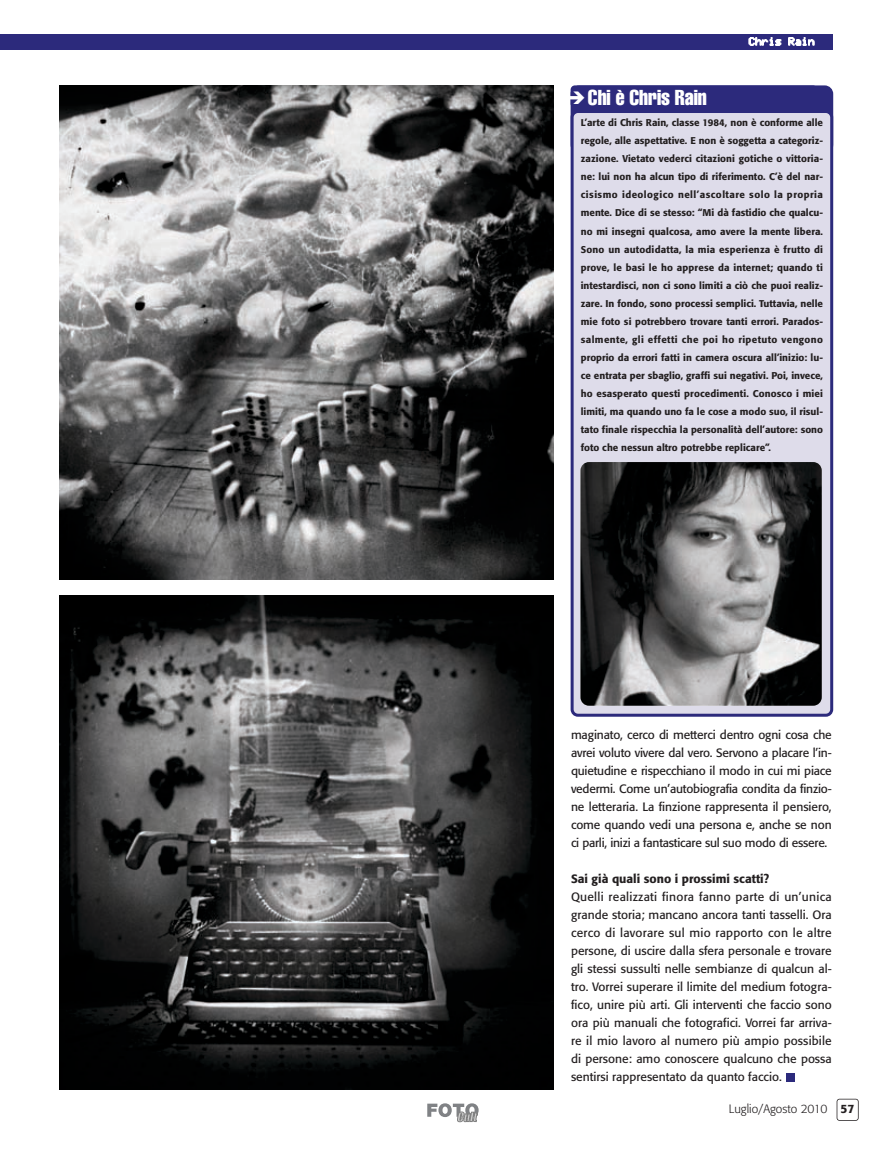
<style>
.page{position:relative;width:892px;height:1153px;background:#fff}
.page>*{position:absolute;margin:0;border:0;box-sizing:border-box;transform-origin:0 0}
.t1{font:extra-condensed 21px "Swiss 911 BT";color:#fff}
.t2{font:12px/18px "Formata";letter-spacing:-.005em;color:#231f20;text-align:justify}
.t3{font:500 12px "Formata";color:#231f20}
.t4{font:300 12px "Formata";color:#231f20}
.t5{font:12px "Bubbledot ICG Fine Pos";letter-spacing:-.005em;color:#fff}
.t6{font:500 9.75px/18px "Formata";color:#231f20;text-align:justify}
.s1{font-family:"Play Station";font-stretch:normal;font-size:17.25px}
.s2{font-weight:500}
</style>
<div class="page">
<div style="left:836px;top:1098px;width:22px;height:22px;border:2px solid #231f20;border-radius:3px"></div>
<svg style="left:427px;top:1103px;width:51px;height:18px"></svg>
<div style="left:0;top:34px;width:833px;height:16px;background:#2c2a7c"></div>
<img style="left:59px;top:85px;width:495px;height:494px">
<img style="left:59px;top:595px;width:495px;height:494px">
<div style="left:570px;top:85px;width:263px;height:68px;background:#2c2a7c;border-radius:9px"></div>
<div style="left:570px;top:110px;width:263px;height:606px;background:#dedcea"></div>
<img style="left:580px;top:462px;width:242px;height:243px;border-radius:9px">
<div style="left:786px;top:1072px;width:9px;height:9px;background:#2c2a7c"></div>
<p class="t5" style="left:748px;top:38px;width:68px">Chris Rain</p>
<h1 class="t1" style="left:567px;top:90px;width:141px"><span class="s1">6</span>Chi è Chris Rain</h1>
<p class="t6" style="left:581px;top:114px;width:244px">L’arte di Chris Rain, classe 1984, non è conforme alle regole, alle aspettative. E non è soggetta a categoriz&shy;zazione. Vietato vederci citazioni gotiche o vittoria&shy;ne: lui non ha alcun tipo di riferimento. C’è del nar&shy;cisismo ideologico nell’ascoltare solo la propria mente. Dice di se stesso: “Mi dà fastidio che qualcu&shy;no mi insegni qualcosa, amo avere la mente libera.<br>Sono un autodidatta, la mia esperienza è frutto di prove, le basi le ho apprese da internet; quando ti intestardisci, non ci sono limiti a ciò che puoi realiz&shy;zare. In fondo, sono processi semplici. Tuttavia, nelle mie foto si potrebbero trovare tanti errori. Parados&shy;salmente, gli effetti che poi ho ripetuto vengono proprio da errori fatti in camera oscura all’inizio: lu&shy;ce entrata per sbaglio, graffi sui negativi. Poi, invece, ho esasperato questi procedimenti. Conosco i miei limiti, ma quando uno fa le cose a modo suo, il risul&shy;tato finale rispecchia la personalità dell’autore: sono foto che nessun altro potrebbe replicare”.</p>
<p class="t2" style="left:571px;top:726px;width:262px">maginato, cerco di metterci dentro ogni cosa che avrei voluto vivere dal vero. Servono a placare l’in&shy;quietudine e rispecchiano il modo in cui mi piace vedermi. Come un’autobiografia condita da finzio&shy;ne letteraria. La finzione rappresenta il pensiero, come quando vedi una persona e, anche se non ci parli, inizi a fantasticare sul suo modo di essere.</p>
<p class="t3" style="left:571px;top:872px;width:200px">Sai già quali sono i prossimi scatti?</p>
<p class="t2" style="left:571px;top:888px;width:262px">Quelli realizzati finora fanno parte di un’unica grande storia; mancano ancora tanti tasselli. Ora cerco di lavorare sul mio rapporto con le altre persone, di uscire dalla sfera personale e trovare gli stessi sussulti nelle sembianze di qualcun al&shy;tro. Vorrei superare il limite del medium fotogra&shy;fico, unire più arti. Gli interventi che faccio sono ora più manuali che fotografici. Vorrei far arriva&shy;re il mio lavoro al numero più ampio possibile di persone: amo conoscere qualcuno che possa sentirsi rappresentato da quanto faccio.</p>
<p class="t4" style="left:729px;top:1102px;width:127px">Luglio/Agosto 2010 <span class="s2">57</span></p>
</div>
